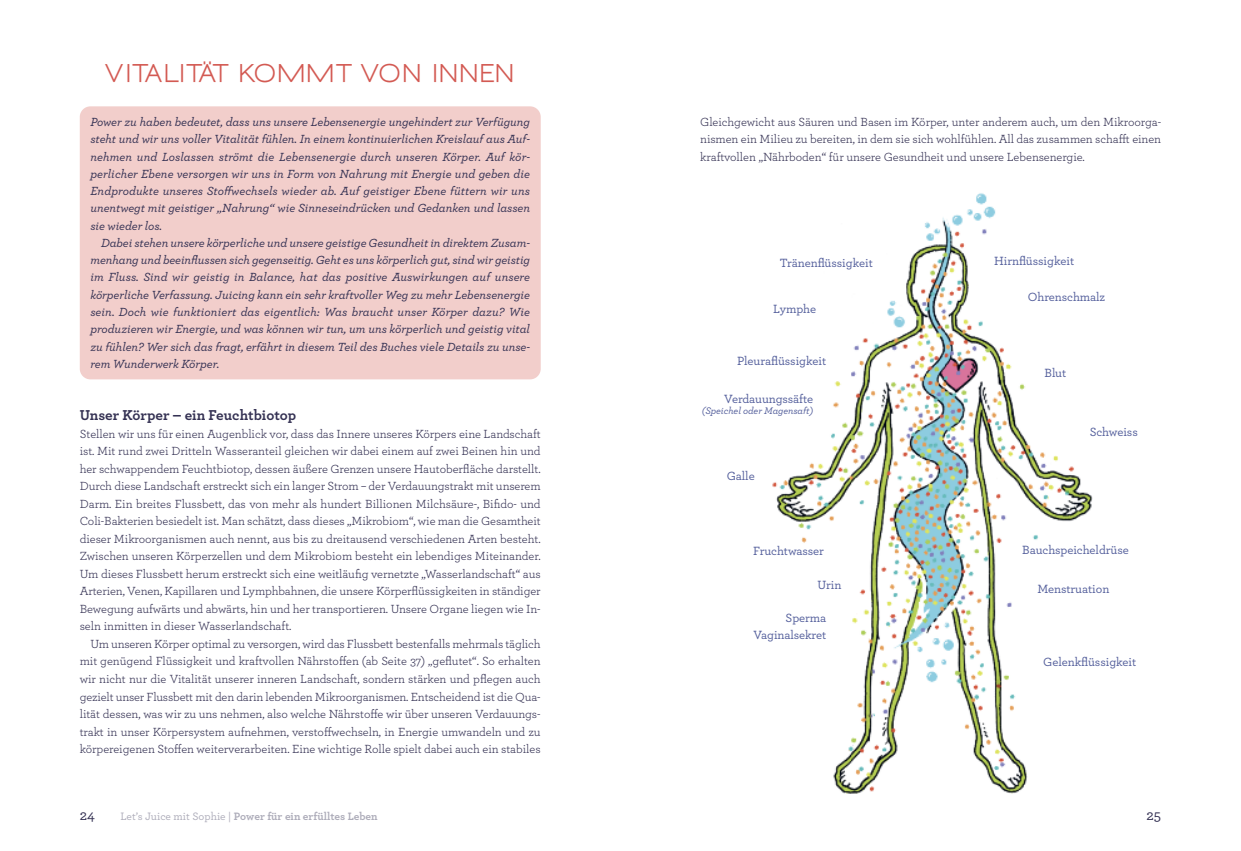
<style>
.page{position:relative;width:1241px;height:851px;background:#fff}
.page>*{position:absolute;margin:0;border:0;box-sizing:border-box;transform-origin:0 0}
.t1{font:700 23.75px "Sansumi";letter-spacing:-.05em;color:#d35a53}
.t2{font:700 15px "Archer";color:#343153}
.t3{font:500 15px "Archer";color:#343153}
.t4{font:500 12.5px/17.5px "Archer";letter-spacing:-.005em;color:#535e9b;text-align:right}
.t5{font:12.38px/17.5px "Archer";letter-spacing:-.005em;color:#343153;text-align:justify}
.t6{font:italic 500 12.38px/17.2px "Archer";letter-spacing:-.005em;color:#343153;text-align:justify}
.t7{font:700 11.25px "Archer";color:#aeadba}
.t8{font:italic 500 10px "Archer";letter-spacing:-.005em;color:#535e9b}
.s1{font-weight:500}
</style>
<div class="page">
<img style="left:772px;top:193px;width:321px;height:601px">
<div style="left:80px;top:106px;width:460px;height:273px;background:#f2cecb;border-radius:11px"></div>
<h1 class="t1" style="left:105px;top:60px;width:411px">VITALITÄT KOMMT VON INNEN</h1>
<p class="t6" style="left:90px;top:115px;width:441px">Power zu haben bedeutet, dass uns unsere Lebensenergie ungehindert zur Verfügung steht und wir uns voller Vitalität fühlen. In einem kontinuierlichen Kreislauf aus Auf&shy;nehmen und Loslassen strömt die Lebensenergie durch unseren Körper. Auf kör&shy;perlicher Ebene versorgen wir uns in Form von Nahrung mit Energie und geben die Endprodukte unseres Stoffwechsels wieder ab. Auf geistiger Ebene füttern wir uns unentwegt mit geistiger „Nahrung“ wie Sinneseindrücken und Gedanken und lassen sie wieder los.</p>
<p class="t6" style="left:90px;top:235px;width:441px;text-indent:11px">Dabei stehen unsere körperliche und unsere geistige Gesundheit in direktem Zusam&shy;menhang und beeinflussen sich gegenseitig. Geht es uns körperlich gut, sind wir geistig im Fluss. Sind wir geistig in Balance, hat das positive Auswirkungen auf unsere körperliche Verfassung. Juicing kann ein sehr kraftvoller Weg zu mehr Lebensenergie sein. Doch wie funktioniert das eigentlich: Was braucht unser Körper dazu? Wie produzieren wir Energie, und was können wir tun, um uns körperlich und geistig vital zu fühlen? Wer sich das fragt, erfährt in diesem Teil des Buches viele Details zu unse&shy;rem Wunderwerk Körper.</p>
<p class="t2" style="left:80px;top:410px;width:218px">Unser Körper – ein Feuchtbiotop</p>
<p class="t5" style="left:80px;top:426px;width:462px">Stellen wir uns für einen Augenblick vor, dass das Innere unseres Körpers eine Landschaft ist. Mit rund zwei Dritteln Wasseranteil gleichen wir dabei einem auf zwei Beinen hin und her schwappendem Feuchtbiotop, dessen äußere Grenzen unsere Hautoberfläche darstellt.<br>Durch diese Landschaft erstreckt sich ein langer Strom – der Verdauungstrakt mit unserem Darm. Ein breites Flussbett, das von mehr als hundert Billionen Milchsäure-, Bifido- und Coli-Bakterien besiedelt ist. Man schätzt, dass dieses „Mikrobiom“, wie man die Gesamtheit dieser Mikroorganismen auch nennt, aus bis zu dreitausend verschiedenen Arten besteht.<br>Zwischen unseren Körperzellen und dem Mikrobiom besteht ein lebendiges Miteinander.<br>Um dieses Flussbett herum erstreckt sich eine weitläufig vernetzte „Wasserlandschaft“ aus Arterien, Venen, Kapillaren und Lymphbahnen, die unsere Körperflüssigkeiten in ständiger Bewegung aufwärts und abwärts, hin und her transportieren. Unsere Organe liegen wie In&shy;seln inmitten in dieser Wasserlandschaft.</p>
<p class="t5" style="left:80px;top:636px;width:462px;text-indent:11px">Um unseren Körper optimal zu versorgen, wird das Flussbett bestenfalls mehrmals täglich mit genügend Flüssigkeit und kraftvollen Nährstoffen (ab Seite 37) „geflutet“. So erhalten wir nicht nur die Vitalität unserer inneren Landschaft, sondern stärken und pflegen auch gezielt unser Flussbett mit den darin lebenden Mikroorganismen. Entscheidend ist die Qua&shy;lität dessen, was wir zu uns nehmen, also welche Nährstoffe wir über unseren Verdauungs&shy;trakt in unser Körpersystem aufnehmen, verstoffwechseln, in Energie umwandeln und zu körpereigenen Stoffen weiterverarbeiten. Eine wichtige Rolle spielt dabei auch ein stabiles</p>
<p class="t3" style="left:80px;top:810px;width:17px">24</p>
<p class="t7" style="left:120px;top:812px;width:258px"><span class="s1">Let’s Juice mit Sophie |</span> Power für ein erfülltes Leben</p>
<p class="t5" style="left:700px;top:114px;width:462px">Gleichgewicht aus Säuren und Basen im Körper, unter anderem auch, um den Mikroorga&shy;nismen ein Milieu zu bereiten, in dem sie sich wohlfühlen. All das zusammen schafft einen kraftvollen „Nährboden“ für unsere Gesundheit und unsere Lebensenergie.</p>
<p class="t4" style="left:779px;top:255px;width:94px">Tränenflüssigkeit</p>
<p class="t4" style="left:773px;top:302px;width:44px">Lymphe</p>
<p class="t4" style="left:737px;top:353px;width:91px">Pleuraflüssigkeit</p>
<p class="t4" style="left:724px;top:391px;width:91px">Verdauungssäfte</p>
<p class="t8" style="left:701px;top:408px;width:113px">(Speichel oder Magensaft)</p>
<p class="t4" style="left:726px;top:468px;width:30px">Galle</p>
<p class="t4" style="left:753px;top:543px;width:72px">Fruchtwasser</p>
<p class="t4" style="left:817px;top:577px;width:25px">Urin</p>
<p class="t4" style="left:753px;top:610px;width:74px">Sperma<br>Vaginalsekret</p>
<p class="t4" style="left:993px;top:253px;width:82px">Hirnflüssigkeit</p>
<p class="t4" style="left:1027px;top:289px;width:79px">Ohrenschmalz</p>
<p class="t4" style="left:1044px;top:366px;width:23px">Blut</p>
<p class="t4" style="left:1089px;top:424px;width:50px">Schweiss</p>
<p class="t4" style="left:1022px;top:542px;width:108px">Bauchspeicheldrüse</p>
<p class="t4" style="left:1037px;top:581px;width:73px">Menstruation</p>
<p class="t4" style="left:1043px;top:654px;width:95px">Gelenkflüssigkeit</p>
<p class="t3" style="left:1146px;top:810px;width:16px">25</p>
</div>
